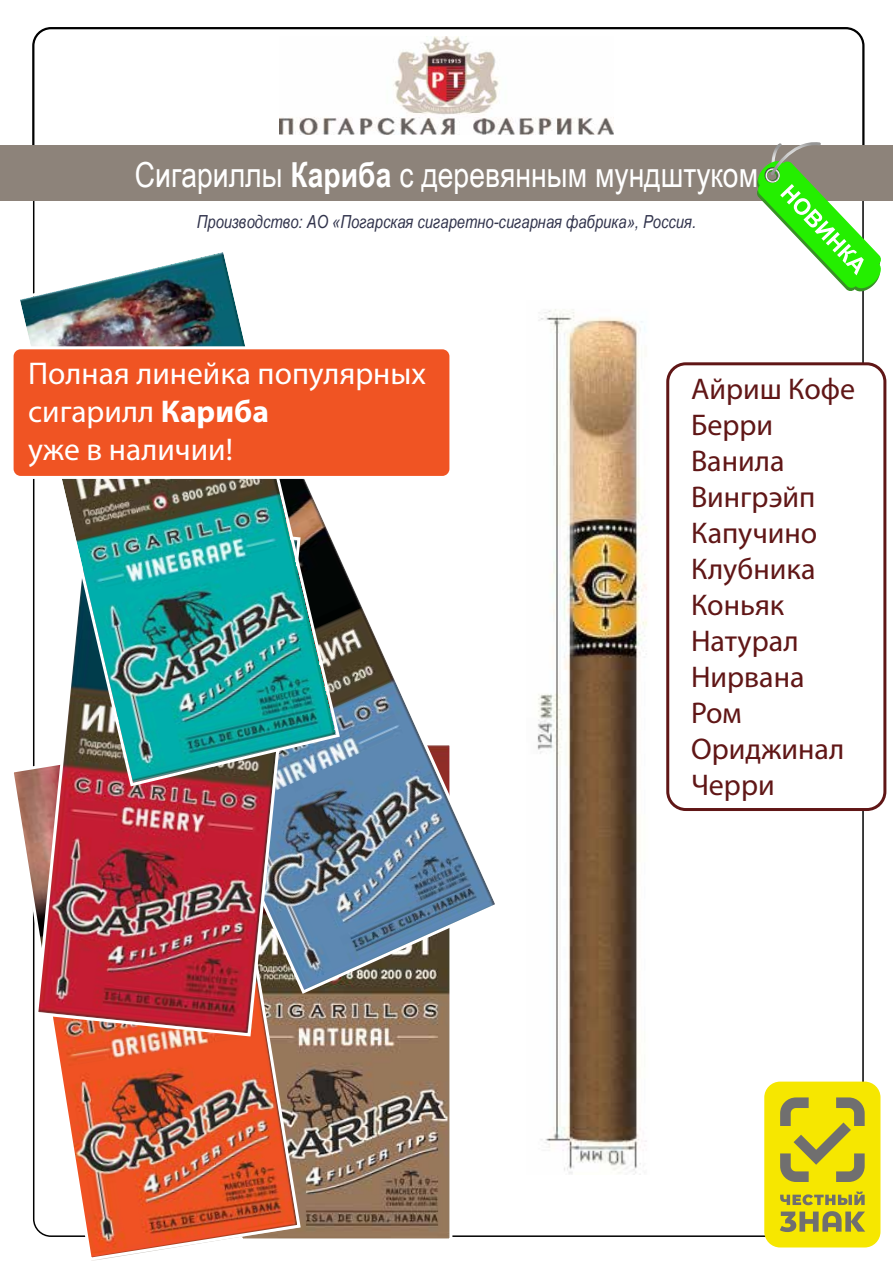
<style>
.page{position:relative;width:893px;height:1263px;background:#fff}
.page>*{position:absolute;margin:0;border:0;box-sizing:border-box;transform-origin:0 0}
.t1{font:34.5px "Arial Narrow";color:#fff}
.t2{font:31.5px/37.8px "Myriad Pro";color:#fff}
.t3{font:30px/36px "Myriad Pro";color:#601616}
.t4{font:italic 18px "Arial Narrow";color:#31334c}
.s1{font-weight:700}
</style>
<div class="page">
<div style="left:0;top:145px;width:893px;height:56px;background:#8d837a"></div>
<div style="left:764px;top:1081px;width:116px;height:166px;background:#f6e700;border-radius:16px"></div>
<svg style="left:780px;top:1191px;width:85px;height:41px"></svg>
<svg style="left:780px;top:1097px;width:85px;height:85px"></svg>
<svg style="left:757px;top:140px;width:124px;height:153px"></svg>
<img style="left:279px;top:37px;width:335px;height:98px">
<img style="left:537px;top:309px;width:110px;height:865px">
<img style="left:302px;top:996px;width:146px;height:241px">
<img style="left:302px;top:559px;width:193px;height:437px">
<img style="left:14px;top:772px;width:288px;height:489px">
<img style="left:33px;top:786px;width:269px;height:252px">
<img style="left:16px;top:248px;width:324px;height:538px">
<div style="left:12px;top:348px;width:439px;height:129px;background:#f05423;border-radius:9px"></div>
<div style="left:11px;top:346px;width:441px;height:133px;border:3px solid #fff;border-radius:9px"></div>
<div style="left:666px;top:362px;width:220px;height:449px;border:3px solid #601616;border-radius:18px"></div>
<p class="t1" style="left:135px;top:149px;width:625px">Сигариллы <span class="s1">Кариба</span> с деревянным мундштуком</p>
<p class="t4" style="left:197px;top:209px;width:501px">Производство: АО «Погарская сигаретно-сигарная фабрика», Россия.</p>
<p class="t2" style="left:28px;top:354px;width:399px">Полная линейка популярных сигарилл <span class="s1">Кариба<br></span>уже в наличии!</p>
<p class="t3" style="left:691px;top:371px;width:166px">Айриш Кофе<br>Берри<br>Ванила<br>Вингрэйп<br>Капучино<br>Клубника<br>Коньяк<br>Натурал<br>Нирвана<br>Ром<br>Ориджинал<br>Черри</p>
</div>
